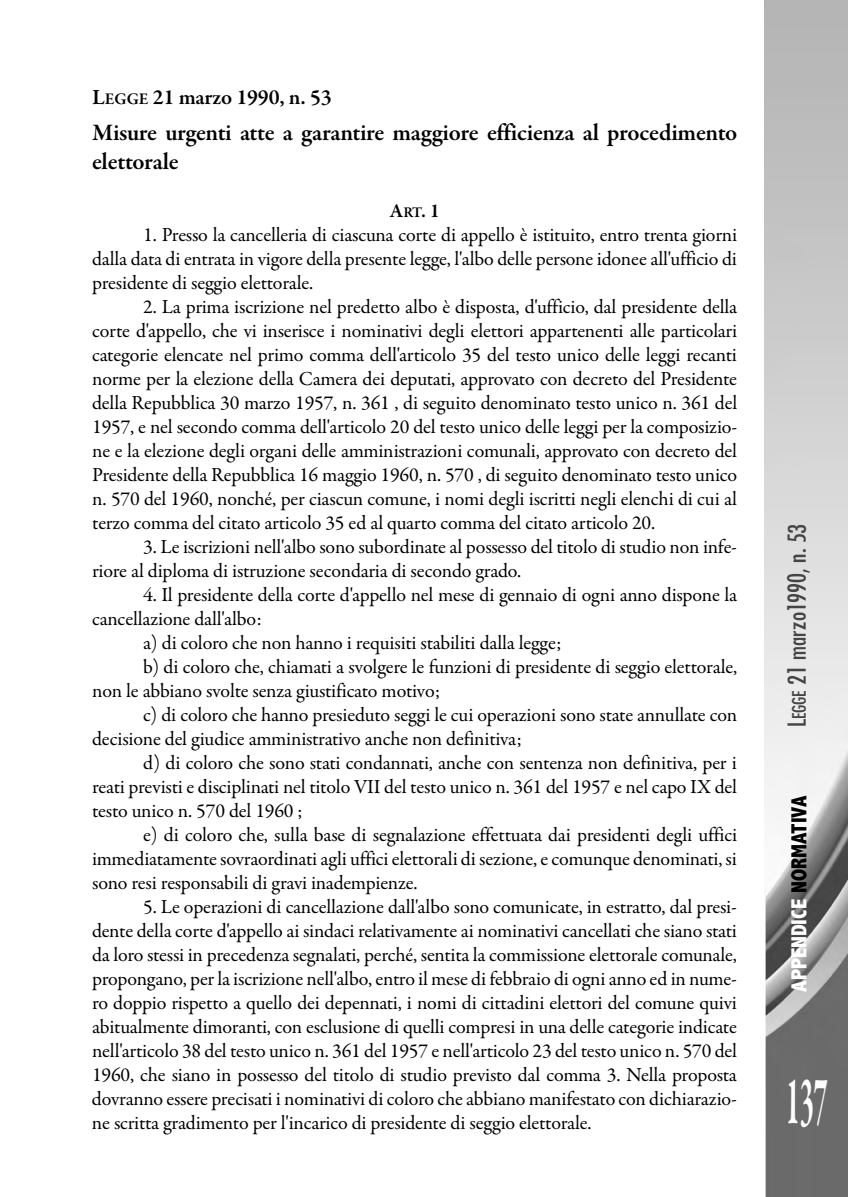
<style>
.page{position:relative;width:848px;height:1197px;background:#fff}
.page>*{position:absolute;margin:0;border:0;box-sizing:border-box;transform-origin:0 0}
.t1{font:700 70px "Garamond Premr Pro";color:#fff;scale:.4 1}
.t2{font:600 24px/28.8px "Garamond Premr Pro";letter-spacing:-.015em;color:#000}
.t3{font:condensed 24px "Futura";color:#454545}
.t4{font:600 22px "Garamond Premr Pro";letter-spacing:-.01em;color:#000}
.t5{font:800 condensed 22px "Abadi";color:#fff}
.t6{font:20px/24px "Garamond Premr Pro";letter-spacing:-.01em;color:#000;text-align:justify}
.t7{font:600 20px "Garamond Premr Pro";color:#000}
.s1{font-size:16.4px}
.s2{font-size:15px}
.s3{font-size:18px}
.s4{color:#000}
</style>
<div class="page">
<img style="left:764px;top:0;width:84px;height:1196px">
<p class="t4" style="left:92px;top:88px;width:241px">L<span class="s1">EGGE</span> 21 marzo 1990, n. 53</p>
<p class="t2" style="left:92px;top:120px;width:646px">Misure urgenti atte a garantire maggiore efficienza al procedimento elettorale</p>
<p class="t7" style="left:390px;top:203px;width:51px">A<span class="s2">RT</span>. 1</p>
<p class="t6" style="left:92px;top:224px;width:646px;text-indent:51px">1. Presso la cancelleria di ciascuna corte di appello è istituito, entro trenta giorni dalla data di entrata in vigore della presente legge, l'albo delle persone idonee all'ufficio di presidente di seggio elettorale.</p>
<p class="t6" style="left:92px;top:296px;width:646px;text-indent:51px">2. La prima iscrizione nel predetto albo è disposta, d'ufficio, dal presidente della corte d'appello, che vi inserisce i nominativi degli elettori appartenenti alle particolari categorie elencate nel primo comma dell'articolo 35 del testo unico delle leggi recanti norme per la elezione della Camera dei deputati, approvato con decreto del Presidente della Repubblica 30 marzo 1957, n. 361 , di seguito denominato testo unico n. 361 del 1957, e nel secondo comma dell'articolo 20 del testo unico delle leggi per la composizio&shy;ne e la elezione degli organi delle amministrazioni comunali, approvato con decreto del Presidente della Repubblica 16 maggio 1960, n. 570 , di seguito denominato testo unico n. 570 del 1960, nonché, per ciascun comune, i nomi degli iscritti negli elenchi di cui al terzo comma del citato articolo 35 ed al quarto comma del citato articolo 20.</p>
<p class="t6" style="left:92px;top:536px;width:646px;text-indent:51px">3. Le iscrizioni nell'albo sono subordinate al possesso del titolo di studio non infe&shy;riore al diploma di istruzione secondaria di secondo grado.</p>
<p class="t6" style="left:143px;top:584px;width:595px">4. Il presidente della corte d'appello nel mese di gennaio di ogni anno dispone la</p>
<p class="t6" style="left:92px;top:608px;width:171px">cancellazione dall'albo:</p>
<p class="t6" style="left:143px;top:632px;width:420px">a) di coloro che non hanno i requisiti stabiliti dalla legge;</p>
<p class="t6" style="left:143px;top:656px;width:595px">b) di coloro che, chiamati a svolgere le funzioni di presidente di seggio elettorale,</p>
<p class="t6" style="left:92px;top:680px;width:349px">non le abbiano svolte senza giustificato motivo;</p>
<p class="t6" style="left:143px;top:704px;width:595px">c) di coloro che hanno presieduto seggi le cui operazioni sono state annullate con</p>
<p class="t6" style="left:92px;top:728px;width:431px">decisione del giudice amministrativo anche non definitiva;</p>
<p class="t6" style="left:143px;top:752px;width:595px">d) di coloro che sono stati condannati, anche con sentenza non definitiva, per i</p>
<p class="t6" style="left:92px;top:776px;width:646px">reati previsti e disciplinati nel titolo VII del testo unico n. 361 del 1957 e nel capo IX del</p>
<p class="t6" style="left:92px;top:800px;width:212px">testo unico n. 570 del 1960 ;</p>
<p class="t6" style="left:143px;top:824px;width:595px">e) di coloro che, sulla base di segnalazione effettuata dai presidenti degli uffici</p>
<p class="t6" style="left:92px;top:848px;width:646px">immediatamente sovraordinati agli uffici elettorali di sezione, e comunque denominati, si</p>
<p class="t6" style="left:92px;top:872px;width:327px">sono resi responsabili di gravi inadempienze.</p>
<p class="t6" style="left:92px;top:896px;width:646px;text-indent:51px">5. Le operazioni di cancellazione dall'albo sono comunicate, in estratto, dal presi&shy;dente della corte d'appello ai sindaci relativamente ai nominativi cancellati che siano stati da loro stessi in precedenza segnalati, perché, sentita la commissione elettorale comunale, propongano, per la iscrizione nell'albo, entro il mese di febbraio di ogni anno ed in nume&shy;ro doppio rispetto a quello dei depennati, i nomi di cittadini elettori del comune quivi abitualmente dimoranti, con esclusione di quelli compresi in una delle categorie indicate nell'articolo 38 del testo unico n. 361 del 1957 e nell'articolo 23 del testo unico n. 570 del 1960, che siano in possesso del titolo di studio previsto dal comma 3. Nella proposta dovranno essere precisati i nominativi di coloro che abbiano manifestato con dichiarazio&shy;ne scritta gradimento per l'incarico di presidente di seggio elettorale.</p>
<p class="t3" style="left:781px;top:727px;width:204px;rotate:-90deg">L<span class="s3">EGGE</span> 21 marzo1990, n. 53</p>
<p class="t5" style="left:786px;top:991px;width:198px;rotate:-90deg">APPENDICE <span class="s4">NORMATIVA</span></p>
<h1 class="t1" style="left:785px;top:1073px;width:107px">137</h1>
</div>
